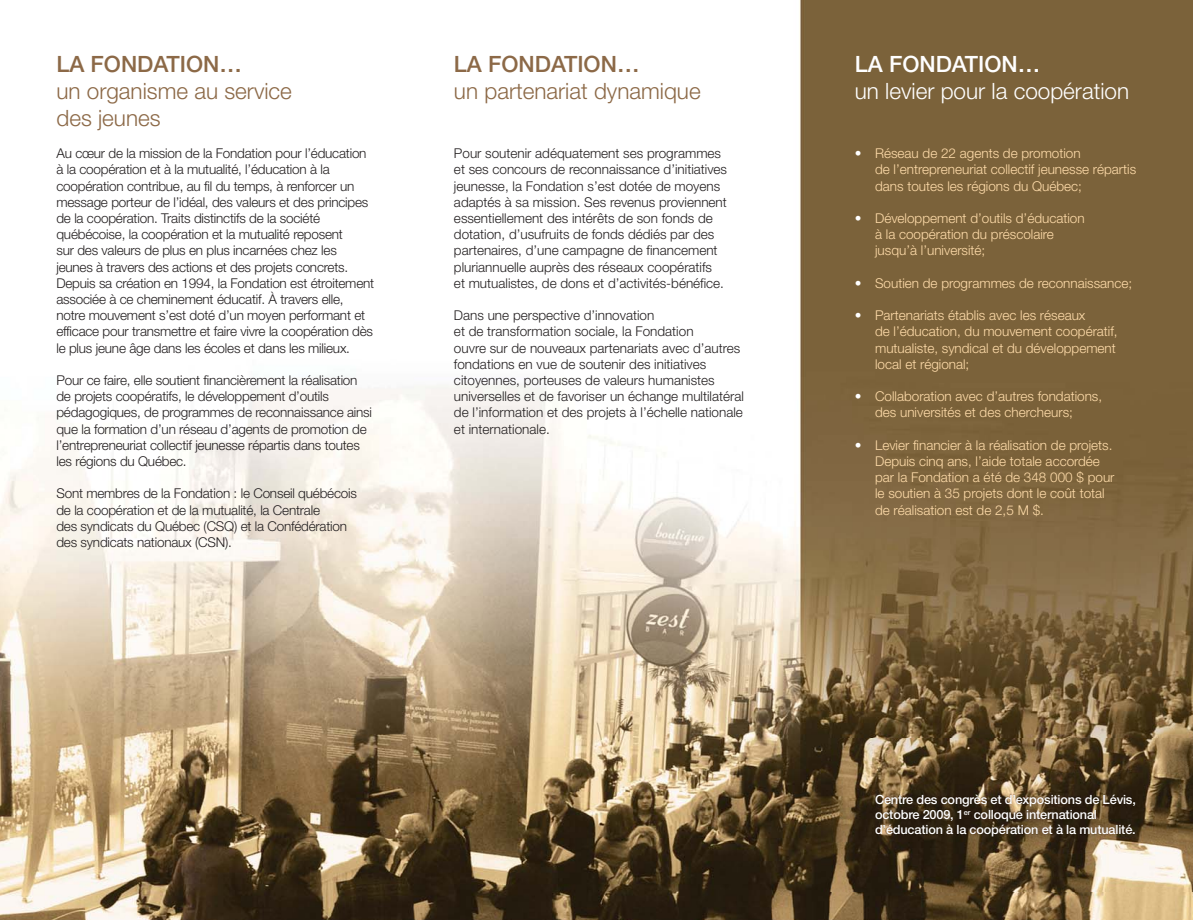
<style>
.page{position:relative;width:1193px;height:920px;background:#fff}
.page>*{position:absolute;margin:0;border:0;box-sizing:border-box;transform-origin:0 0}
.t1{font:300 22.5px/27px "Helvetica Neue";color:#8c6947}
.t2{font:300 22.5px "Helvetica Neue";color:#fff}
.t3{font:500 22.5px "Helvetica Neue";color:#8c6947}
.t4{font:500 22.5px "Helvetica Neue";color:#fff}
.t5{font:300 13.5px/16.2px "Helvetica Neue";letter-spacing:-.015em;color:#231f20}
.t6{font:300 13.5px/16.2px "Helvetica Neue";color:#ffdcaa}
.t7{font:500 12.75px/15.3px "Helvetica Neue";letter-spacing:-.015em;color:#fff}
.s1{color:#fff}
</style>
<div class="page">
<img style="left:0;top:0;width:1193px;height:920px">
<img style="left:821px;top:739px;width:372px;height:152px">
<h1 class="t3" style="left:56px;top:56px;width:187px">LA FONDATION…</h1>
<h1 class="t1" style="left:56px;top:79px;width:237px">un organisme au service des jeunes</h1>
<p class="t5" style="left:56px;top:147px;width:319px">Au cœur de la mission de la Fondation pour l’éducation à la coopération et à la mutualité, l’éducation à la coopération contribue, au fil du temps, à renforcer un message porteur de l’idéal, des valeurs et des principes de la coopération. Traits distinctifs de la société québécoise, la coopération et la mutualité reposent<br>sur des valeurs de plus en plus incarnées chez les jeunes à travers des actions et des projets concrets.<br>Depuis sa création en 1994, la Fondation est étroitement associée à ce cheminement éducatif. À travers elle, notre mouvement s’est doté d’un moyen performant et efficace pour transmettre et faire vivre la coopération dès le plus jeune âge dans les écoles et dans les milieux.</p>
<p class="t5" style="left:56px;top:373px;width:317px">Pour ce faire, elle soutient financièrement la réalisation de projets coopératifs, le développement d’outils pédagogiques, de programmes de reconnaissance ainsi que la formation d’un réseau d’agents de promotion de l’entrepreneuriat collectif jeunesse répartis dans toutes les régions du Québec.</p>
<p class="t5" style="left:56px;top:487px;width:302px">Sont membres de la Fondation : le Conseil québécois de la coopération et de la mutualité, la Centrale<br>des syndicats du Québec (CSQ) et la Confédération des syndicats nationaux (CSN).</p>
<h1 class="t3" style="left:454px;top:56px;width:187px">LA FONDATION…</h1>
<h1 class="t1" style="left:454px;top:79px;width:248px">un partenariat dynamique</h1>
<p class="t5" style="left:454px;top:147px;width:275px">Pour soutenir adéquatement ses programmes et ses concours de reconnaissance d’initiatives jeunesse, la Fondation s’est dotée de moyens adaptés à sa mission. Ses revenus proviennent essentiellement des intérêts de son fonds de dotation, d’usufruits de fonds dédiés par des partenaires, d’une campagne de financement pluriannuelle auprès des réseaux coopératifs<br>et mutualistes, de dons et d’activités-bénéfice.</p>
<p class="t5" style="left:454px;top:309px;width:291px">Dans une perspective d’innovation<br>et de transformation sociale, la Fondation<br>ouvre sur de nouveaux partenariats avec d’autres fondations en vue de soutenir des initiatives citoyennes, porteuses de valeurs humanistes universelles et de favoriser un échange multilatéral de l’information et des projets à l’échelle nationale et internationale.</p>
<h1 class="t4" style="left:855px;top:56px;width:187px">LA FONDATION…</h1>
<h1 class="t2" style="left:855px;top:83px;width:276px">un levier pour la coopération</h1>
<p class="t6" style="left:875px;top:147px;width:263px;text-indent:-20px"><span class="s1">•</span> Réseau de 22 agents de promotion<br>de l’entrepreneuriat collectif jeunesse répartis dans toutes les régions du Québec;</p>
<p class="t6" style="left:875px;top:211px;width:211px;text-indent:-20px"><span class="s1">•</span> Développement d’outils d’éducation à la coopération du préscolaire jusqu’à l’université;</p>
<p class="t6" style="left:855px;top:276px;width:279px"><span class="s1">•</span> Soutien de programmes de reconnaissance;</p>
<p class="t6" style="left:875px;top:309px;width:244px;text-indent:-20px"><span class="s1">•</span> Partenariats établis avec les réseaux<br>de l’éducation, du mouvement coopératif, mutualiste, syndical et du développement local et régional;</p>
<p class="t6" style="left:875px;top:390px;width:229px;text-indent:-20px"><span class="s1">•</span> Collaboration avec d’autres fondations, des universités et des chercheurs;</p>
<p class="t6" style="left:875px;top:438px;width:241px;text-indent:-20px"><span class="s1">•</span> Levier financier à la réalisation de projets.<br>Depuis cinq ans, l’aide totale accordée par la Fondation a été de 348 000 $ pour le soutien à 35 projets dont le coût total de réalisation est de 2,5 M $.</p>
<p class="t7" style="left:875px;top:793px;width:262px">Centre des congrès et d’expositions de Lévis, octobre 2009, 1<sup>er</sup> colloque international d’éducation à la coopération et à la mutualité.</p>
</div>
